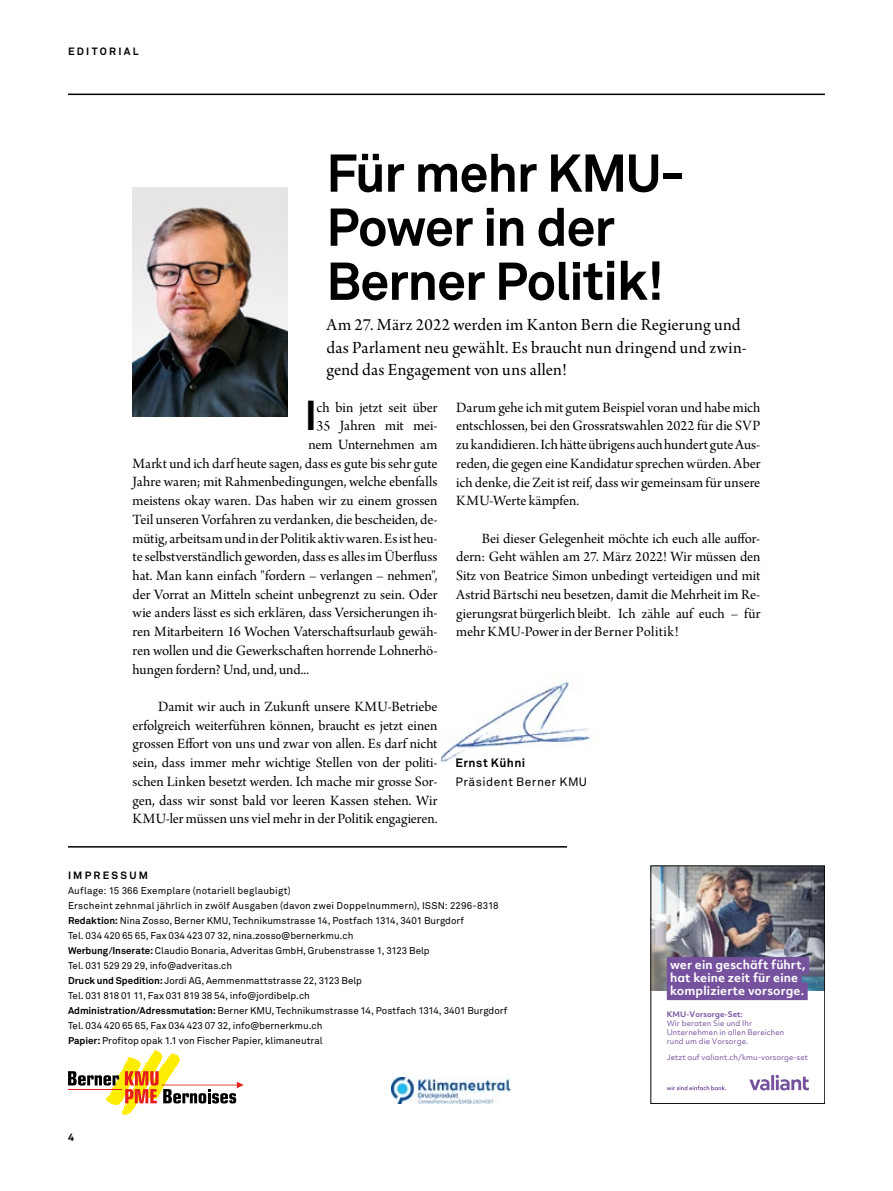
<style>
.page{position:relative;width:893px;height:1191px;background:#fff}
.page>*{position:absolute;margin:0;border:0;box-sizing:border-box;transform-origin:0 0}
.t1{font:700 52.5px/54px "Akkurat";letter-spacing:-.025em;color:#000}
.t2{font:700 41.4px "Akkurat";color:#000}
.t3{font:18px/22.5px "Arno Pro Subhead";letter-spacing:.01em;color:#000}
.t4{font:15px/18.8px "Arno Pro Subhead";letter-spacing:-.005em;color:#000;text-align:justify}
.t5{font:12px "Akkurat";letter-spacing:.04em;color:#000}
.t6{font:700 12px "Akkurat";letter-spacing:.035em;color:#000}
.t7{font:700 11.7px/12.9px "Objektiv Mk 2";letter-spacing:.01em;color:#fff}
.t8{font:700 10.5px "Akkurat";letter-spacing:.215em;color:#000}
.t9{font:9.75px/15px "Akkurat";letter-spacing:.005em;color:#000}
.t10{font:7.35px/9px "Objektiv Mk 2";letter-spacing:.01em;color:#76529e}
.t11{font:700 7.35px "Objektiv Mk 2";letter-spacing:.01em;color:#76529e}
.s1{font-size:54px}
.s2{font-weight:700}
</style>
<div class="page">
<img style="left:442px;top:681px;width:148px;height:82px">
<img style="left:133px;top:187px;width:154px;height:229px">
<hr style="left:68px;top:846px;width:499px;height:1px;background:#000">
<svg style="left:68px;top:1050px;width:176px;height:65px"></svg>
<hr style="left:68px;top:94px;width:757px;height:1px;background:#000">
<img style="left:391px;top:1077px;width:119px;height:26px">
<img style="left:653px;top:867px;width:170px;height:123px">
<div style="left:667px;top:957px;width:142px;height:17px;background:#76529e"></div>
<div style="left:667px;top:969px;width:135px;height:18px;background:#76529e"></div>
<div style="left:667px;top:982px;width:141px;height:18px;background:#76529e"></div>
<svg style="left:749px;top:1074px;width:60px;height:16px"></svg>
<svg style="left:667px;top:1085px;width:59px;height:5px"></svg>
<div style="left:651px;top:865px;width:174px;height:238px;border:1px solid #000"></div>
<p class="t8" style="left:68px;top:45px;width:72px">EDITORIAL</p>
<h1 class="t1" style="left:326px;top:147px;width:360px">Für mehr KMU-<br>Power in der<br>Berner Poli<span class="s1">tik!</span></h1>
<p class="t3" style="left:326px;top:315px;width:422px">Am 27. März 2022 werden im Kanton Bern die Regierung und das Parlament neu gewählt. Es braucht nun dringend und zwin&shy;gend das Engagement von uns allen!</p>
<h2 class="t2" style="left:305px;top:389px;width:14px">I</h2>
<p class="t4" style="left:317px;top:398px;width:122px">ch bin jetzt seit über</p>
<p class="t4" style="left:317px;top:417px;width:122px">35 Jahren mit mei-</p>
<p class="t4" style="left:308px;top:436px;width:131px">nem Unternehmen am</p>
<p class="t4" style="left:133px;top:455px;width:306px">Markt und ich darf heute sagen, dass es gute bis sehr gute</p>
<p class="t4" style="left:133px;top:473px;width:306px">Jahre waren; mit Rahmenbedingungen, welche ebenfalls</p>
<p class="t4" style="left:133px;top:492px;width:306px">meistens okay waren. Das haben wir zu einem grossen</p>
<p class="t4" style="left:133px;top:511px;width:306px">Teil unseren Vorfahren zu verdanken, die bescheiden, de-</p>
<p class="t4" style="left:133px;top:529px;width:306px">mütig, arbeitsam und in der Politik aktiv waren. Es ist heu-</p>
<p class="t4" style="left:133px;top:548px;width:306px">te selbstverständlich geworden, dass es alles im Überfluss</p>
<p class="t4" style="left:133px;top:567px;width:306px">hat. Man kann einfach "fordern – verlangen – nehmen",</p>
<p class="t4" style="left:133px;top:586px;width:306px">der Vorrat an Mitteln scheint unbegrenzt zu sein. Oder</p>
<p class="t4" style="left:133px;top:604px;width:306px">wie anders lässt es sich erklären, dass Versicherungen ih-</p>
<p class="t4" style="left:133px;top:623px;width:306px">ren Mitarbeitern 16 Wochen Vaterschaftsurlaub gewäh-</p>
<p class="t4" style="left:133px;top:642px;width:306px">ren wollen und die Gewerkschaften horrende Lohnerhö-</p>
<p class="t4" style="left:133px;top:660px;width:178px">hungen fordern? Und, und, und...</p>
<p class="t4" style="left:133px;top:698px;width:306px;text-indent:26px">Damit wir auch in Zukunft unsere KMU-Betriebe erfolgreich weiterführen können, braucht es jetzt einen grossen Effort von uns und zwar von allen. Es darf nicht sein, dass immer mehr wichtige Stellen von der politi&shy;schen Linken besetzt werden. Ich mache mir grosse Sor&shy;gen, dass wir sonst bald vor leeren Kassen stehen. Wir KMU-ler müssen uns viel mehr in der Politik engagieren.</p>
<p class="t4" style="left:456px;top:399px;width:306px">Darum gehe ich mit gutem Beispiel voran und habe mich entschlossen, bei den Grossratswahlen 2022 für die SVP zu kandidieren. Ich hätte übrigens auch hundert gute Aus&shy;reden, die gegen eine Kandidatur sprechen würden. Aber ich denke, die Zeit ist reif, dass wir gemeinsam für unsere KMU-Werte kämpfen.</p>
<p class="t4" style="left:456px;top:529px;width:306px;text-indent:26px">Bei dieser Gelegenheit möchte ich euch alle auffor&shy;dern: Geht wählen am 27. März 2022! Wir müssen den Sitz von Beatrice Simon unbedingt verteidigen und mit Astrid Bärtschi neu besetzen, damit die Mehrheit im Re&shy;gierungsrat bürgerlich bleibt. Ich zähle auf euch – für mehr KMU-Power in der Berner Politik!</p>
<p class="t6" style="left:455px;top:755px;width:71px">Ernst Kühni</p>
<p class="t5" style="left:455px;top:774px;width:133px">Präsident Berner KMU</p>
<p class="t8" style="left:68px;top:869px;width:82px">IMPRESSUM</p>
<p class="t9" style="left:68px;top:883px;width:441px">Auflage: 15 366 Exemplare (notariell beglaubigt)<br>Erscheint zehnmal jährlich in zwölf Ausgaben (davon zwei Doppelnummern), ISSN: 2296-8318<br><span class="s2">Redaktion:</span> Nina Zosso, Berner KMU, Technikumstrasse 14, Postfach 1314, 3401 Burgdorf<br>Tel. 034 420 65 65, Fax 034 423 07 32, nina.zosso@bernerkmu.ch<br><span class="s2">Werbung/Inserate:</span> Claudio Bonaria, Adveritas GmbH, Grubenstrasse 1, 3123 Belp<br>Tel. 031 529 29 29, info@adveritas.ch<br><span class="s2">Druck und Spedition:</span> Jordi AG, Aemmenmattstrasse 22, 3123 Belp<br>Tel. 031 818 01 11, Fax 031 819 38 54, info@jordibelp.ch<br><span class="s2">Administration/Adressmutation:</span> Berner KMU, Technikumstrasse 14, Postfach 1314, 3401 Burgdorf Tel. 034 420 65 65, Fax 034 423 07 32, info@bernerkmu.ch<br><span class="s2">Papier:</span> Profitop opak 1.1 von Fischer Papier, klimaneutral</p>
<p class="t8" style="left:68px;top:1130px;width:7px">4</p>
<p class="t7" style="left:670px;top:958px;width:137px">wer ein geschäft führt, hat keine zeit für eine komplizierte vorsorge.</p>
<p class="t11" style="left:667px;top:1008px;width:78px">KMU-Vorsorge-Set:</p>
<p class="t10" style="left:667px;top:1018px;width:119px">Wir beraten Sie und Ihr<br>Unternehmen in allen Bereichen rund um die Vorsorge.</p>
<p class="t10" style="left:667px;top:1053px;width:143px">Jetzt auf valiant.ch/kmu-vorsorge-set</p>
</div>
